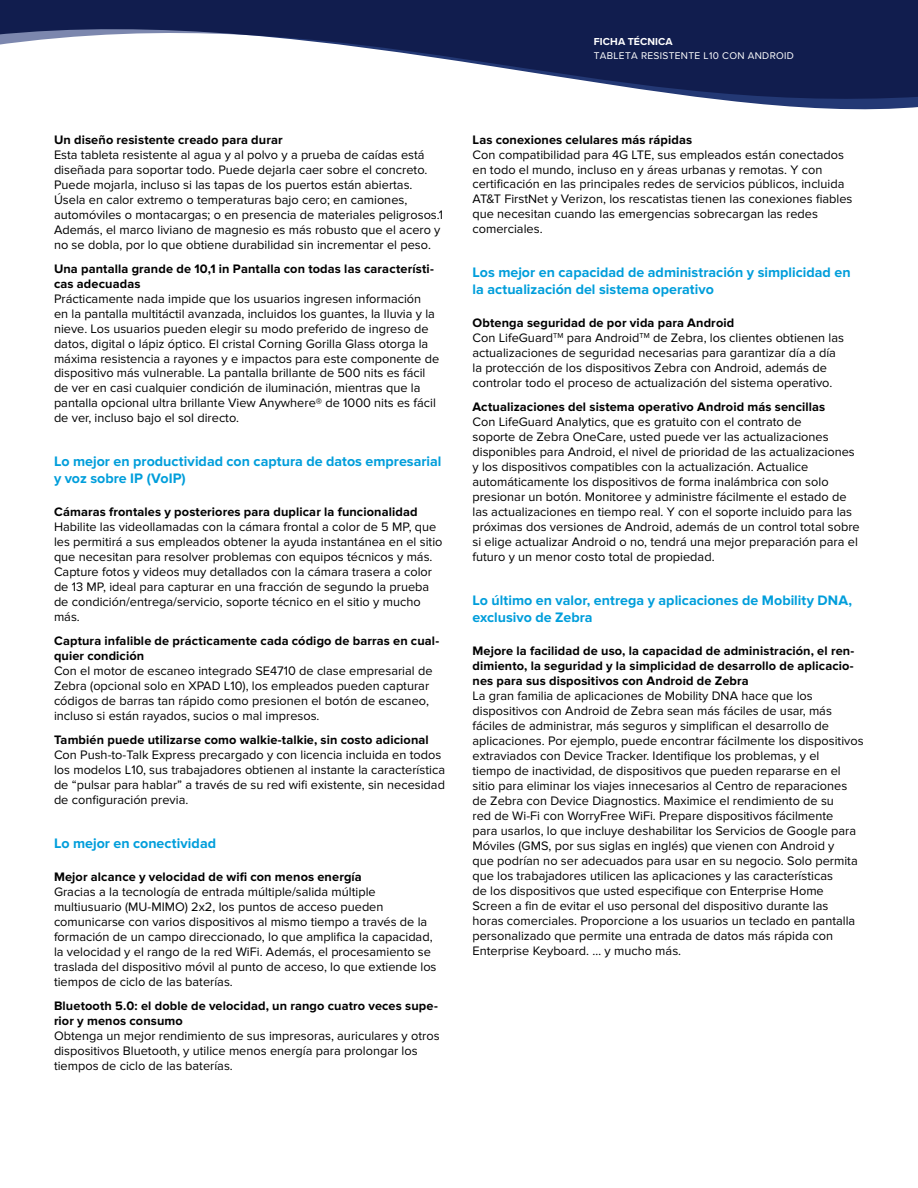
<style>
.page{position:relative;width:918px;height:1188px;background:#fff}
.page>*{position:absolute;margin:0;border:0;box-sizing:border-box;transform-origin:0 0}
.t1{font:700 14.25px/17.2px "Proxima Nova";color:#009edb}
.t2{font:12.75px/15px "Proxima Nova";color:#000}
.t3{font:700 12.75px/15px "Proxima Nova";letter-spacing:.01em;color:#000}
.t4{font:700 10.5px "Proxima Nova";letter-spacing:.01em;color:#fff}
.t5{font:10.2px "Proxima Nova";letter-spacing:.03em;color:#fff}
.s1{font-weight:700}
</style>
<div class="page">
<svg style="left:715px;top:99px;width:203px;height:11px;fill:#233874"></svg>
<svg style="left:0;top:0;width:918px;height:99px;fill:#111d4e"></svg>
<p class="t4" style="left:594px;top:33px;width:80px">FICHA TÉCNICA</p>
<p class="t5" style="left:594px;top:48px;width:202px">TABLETA RESISTENTE L10 CON ANDROID</p>
<p class="t3" style="left:54px;top:132px;width:230px">Un diseño resistente creado para durar</p>
<p class="t2" style="left:54px;top:147px;width:391px">Esta tableta resistente al agua y al polvo y a prueba de caídas está diseñada para soportar todo. Puede dejarla caer sobre el concreto.<br>Puede mojarla, incluso si las tapas de los puertos están abiertas.<br>Úsela en calor extremo o temperaturas bajo cero; en camiones, automóviles o montacargas; o en presencia de materiales peligrosos.1<br>Además, el marco liviano de magnesio es más robusto que el acero y no se dobla, por lo que obtiene durabilidad sin incrementar el peso.</p>
<p class="t3" style="left:54px;top:261px;width:381px">Una pantalla grande de 10,1 in Pantalla con todas las característi&shy;cas adecuadas</p>
<p class="t2" style="left:54px;top:291px;width:387px">Prácticamente nada impide que los usuarios ingresen información<br>en la pantalla multitáctil avanzada, incluidos los guantes, la lluvia y la nieve. Los usuarios pueden elegir su modo preferido de ingreso de datos, digital o lápiz óptico. El cristal Corning Gorilla Glass otorga la máxima resistencia a rayones y e impactos para este componente de dispositivo más vulnerable. La pantalla brillante de 500 nits es fácil de ver en casi cualquier condición de iluminación, mientras que la pantalla opcional ultra brillante View Anywhere® de 1000 nits es fácil de ver, incluso bajo el sol directo.</p>
<p class="t1" style="left:54px;top:453px;width:389px">Lo mejor en productividad con captura de datos empresarial y voz sobre IP (VoIP)</p>
<p class="t3" style="left:54px;top:505px;width:365px">Cámaras frontales y posteriores para duplicar la funcionalidad</p>
<p class="t2" style="left:54px;top:520px;width:390px">Habilite las videollamadas con la cámara frontal a color de 5 MP, que les permitirá a sus empleados obtener la ayuda instantánea en el sitio que necesitan para resolver problemas con equipos técnicos y más.<br>Capture fotos y videos muy detallados con la cámara trasera a color de 13 MP, ideal para capturar en una fracción de segundo la prueba de condición/entrega/servicio, soporte técnico en el sitio y mucho más.</p>
<p class="t3" style="left:54px;top:634px;width:387px">Captura infalible de prácticamente cada código de barras en cual&shy;quier condición</p>
<p class="t2" style="left:54px;top:664px;width:380px">Con el motor de escaneo integrado SE4710 de clase empresarial de Zebra (opcional solo en XPAD L10), los empleados pueden capturar códigos de barras tan rápido como presionen el botón de escaneo, incluso si están rayados, sucios o mal impresos.</p>
<p class="t3" style="left:54px;top:733px;width:376px">También puede utilizarse como walkie-talkie, sin costo adicional</p>
<p class="t2" style="left:54px;top:748px;width:393px">Con Push-to-Talk Express precargado y con licencia incluida en todos los modelos L10, sus trabajadores obtienen al instante la característica de “pulsar para hablar” a través de su red wifi existente, sin necesidad de configuración previa.</p>
<p class="t1" style="left:54px;top:835px;width:164px">Lo mejor en conectividad</p>
<p class="t3" style="left:54px;top:869px;width:309px">Mejor alcance y velocidad de wifi con menos energía</p>
<p class="t2" style="left:54px;top:884px;width:384px">Gracias a la tecnología de entrada múltiple/salida múltiple multiusuario (MU-MIMO) 2x2, los puntos de acceso pueden comunicarse con varios dispositivos al mismo tiempo a través de la formación de un campo direccionado, lo que amplifica la capacidad, la velocidad y el rango de la red WiFi. Además, el procesamiento se traslada del dispositivo móvil al punto de acceso, lo que extiende los tiempos de ciclo de las baterías.</p>
<p class="t3" style="left:54px;top:998px;width:385px">Bluetooth 5.0: el doble de velocidad, un rango cuatro veces supe&shy;rior y menos consumo</p>
<p class="t2" style="left:54px;top:1028px;width:387px">Obtenga un mejor rendimiento de sus impresoras, auriculares y otros dispositivos Bluetooth, y utilice menos energía para prolongar los tiempos de ciclo de las baterías.</p>
<p class="t3" style="left:473px;top:132px;width:221px">Las conexiones celulares más rápidas</p>
<p class="t2" style="left:473px;top:147px;width:382px">Con compatibilidad para 4G LTE, sus empleados están conectados en todo el mundo, incluso en y áreas urbanas y remotas. Y con certificación en las principales redes de servicios públicos, incluida AT&amp;T FirstNet y Verizon, los rescatistas tienen las conexiones fiables que necesitan cuando las emergencias sobrecargan las redes comerciales.</p>
<p class="t1" style="left:472px;top:264px;width:380px">Los mejor en capacidad de administración y simplicidad en la actualización del sistema operativo</p>
<p class="t2" style="left:472px;top:316px;width:373px"><span class="s1">Obtenga seguridad de por vida para Android<br></span>Con LifeGuard<sup>TM</sup> para Android<sup>TM</sup> de Zebra, los clientes obtienen las actualizaciones de seguridad necesarias para garantizar día a día la protección de los dispositivos Zebra con Android, además de controlar todo el proceso de actualización del sistema operativo.</p>
<p class="t3" style="left:472px;top:400px;width:354px">Actualizaciones del sistema operativo Android más sencillas</p>
<p class="t2" style="left:472px;top:415px;width:389px">Con LifeGuard Analytics, que es gratuito con el contrato de<br>soporte de Zebra OneCare, usted puede ver las actualizaciones disponibles para Android, el nivel de prioridad de las actualizaciones y los dispositivos compatibles con la actualización. Actualice automáticamente los dispositivos de forma inalámbrica con solo presionar un botón. Monitoree y administre fácilmente el estado de las actualizaciones en tiempo real. Y con el soporte incluido para las próximas dos versiones de Android, además de un control total sobre si elige actualizar Android o no, tendrá una mejor preparación para el futuro y un menor costo total de propiedad.</p>
<p class="t1" style="left:472px;top:592px;width:381px">Lo último en valor, entrega y aplicaciones de Mobility DNA, exclusivo de Zebra</p>
<p class="t3" style="left:472px;top:644px;width:383px;text-align:justify">Mejore la facilidad de uso, la capacidad de administración, el ren&shy;dimiento, la seguridad y la simplicidad de desarrollo de aplicacio&shy;nes para sus dispositivos con Android de Zebra</p>
<p class="t2" style="left:472px;top:689px;width:393px">La gran familia de aplicaciones de Mobility DNA hace que los dispositivos con Android de Zebra sean más fáciles de usar, más fáciles de administrar, más seguros y simplifican el desarrollo de aplicaciones. Por ejemplo, puede encontrar fácilmente los dispositivos extraviados con Device Tracker. Identifique los problemas, y el<br>tiempo de inactividad, de dispositivos que pueden repararse en el sitio para eliminar los viajes innecesarios al Centro de reparaciones de Zebra con Device Diagnostics. Maximice el rendimiento de su<br>red de Wi-Fi con WorryFree WiFi. Prepare dispositivos fácilmente<br>para usarlos, lo que incluye deshabilitar los Servicios de Google para Móviles (GMS, por sus siglas en inglés) que vienen con Android y<br>que podrían no ser adecuados para usar en su negocio. Solo permita que los trabajadores utilicen las aplicaciones y las características<br>de los dispositivos que usted especifique con Enterprise Home Screen a fin de evitar el uso personal del dispositivo durante las<br>horas comerciales. Proporcione a los usuarios un teclado en pantalla personalizado que permite una entrada de datos más rápida con Enterprise Keyboard. … y mucho más.</p>
</div>
